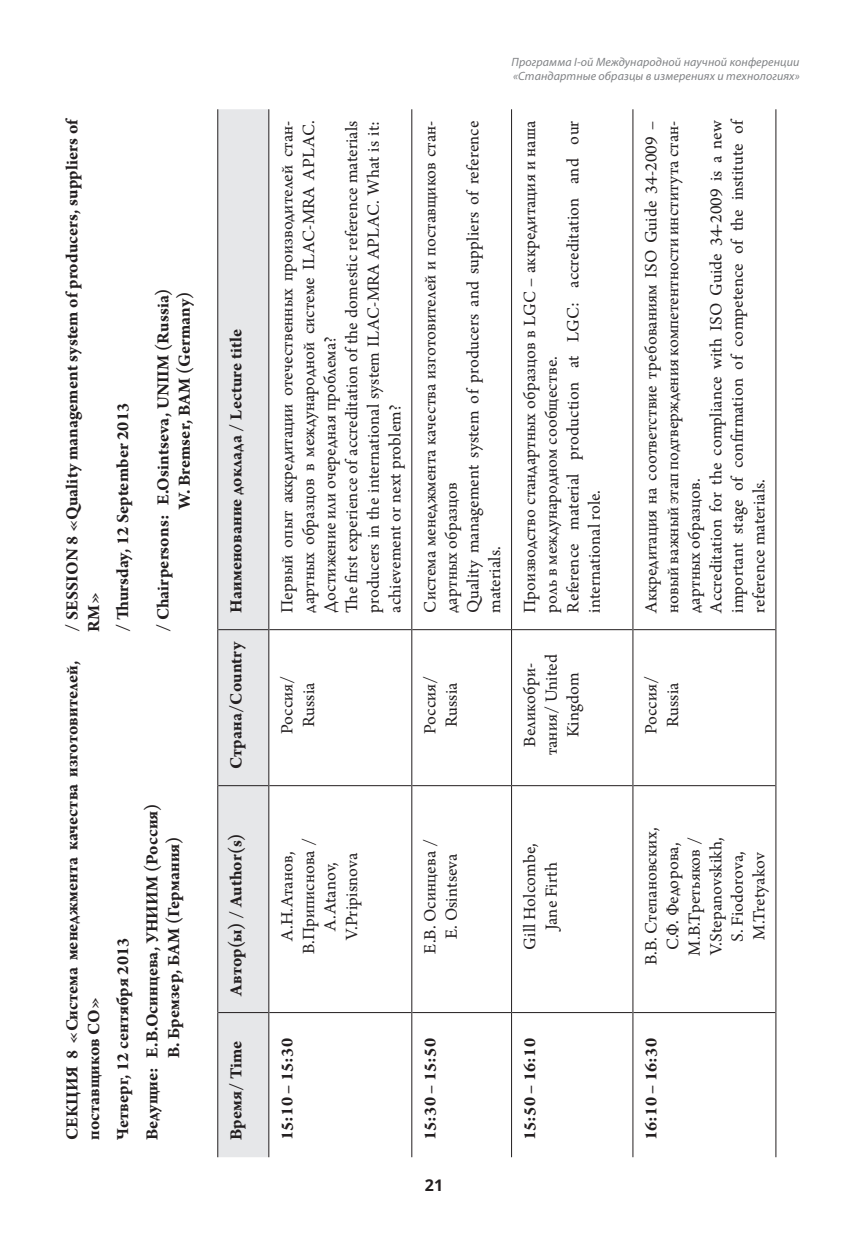
<style>
.page{position:relative;width:868px;height:1248px;background:#fff}
.page>*{position:absolute;margin:0;border:0;box-sizing:border-box;transform-origin:0 0}
.t1{font:18px/21.6px "Arno Pro";letter-spacing:.01em;color:#231f20;text-align:center}
.t2{font:700 18px/21.6px "Arno Pro";letter-spacing:.01em;color:#231f20}
.t3{font:700 16px "Open Sans";color:#231f20}
.t4{font:italic 12px/14.4px "Myriad Pro";letter-spacing:.01em;color:#808285}
</style>
<div class="page">
<div style="left:218px;top:109px;width:50px;height:1048px;background:#e6e7e9"></div>
<hr style="left:218px;top:1011px;width:50px;height:1px;background:#231f20">
<hr style="left:218px;top:785px;width:50px;height:1px;background:#231f20">
<hr style="left:218px;top:629px;width:50px;height:1px;background:#231f20">
<hr style="left:269px;top:1011px;width:142px;height:1px;background:#231f20">
<hr style="left:269px;top:785px;width:142px;height:1px;background:#231f20">
<hr style="left:269px;top:629px;width:142px;height:1px;background:#231f20">
<hr style="left:217px;top:1012px;width:1px;height:145px;background:#231f20">
<hr style="left:217px;top:785px;width:1px;height:227px;background:#231f20">
<hr style="left:217px;top:629px;width:1px;height:156px;background:#231f20">
<hr style="left:217px;top:109px;width:1px;height:520px;background:#231f20">
<hr style="left:268px;top:1012px;width:1px;height:145px;background:#231f20">
<hr style="left:268px;top:785px;width:1px;height:227px;background:#231f20">
<hr style="left:268px;top:629px;width:1px;height:156px;background:#231f20">
<hr style="left:268px;top:109px;width:1px;height:520px;background:#231f20">
<hr style="left:411px;top:1012px;width:1px;height:145px;background:#231f20">
<hr style="left:411px;top:785px;width:1px;height:227px;background:#231f20">
<hr style="left:412px;top:1011px;width:99px;height:1px;background:#231f20">
<hr style="left:411px;top:629px;width:1px;height:156px;background:#231f20">
<hr style="left:412px;top:785px;width:99px;height:1px;background:#231f20">
<hr style="left:411px;top:109px;width:1px;height:520px;background:#231f20">
<hr style="left:412px;top:629px;width:99px;height:1px;background:#231f20">
<hr style="left:511px;top:1012px;width:1px;height:145px;background:#231f20">
<hr style="left:511px;top:785px;width:1px;height:227px;background:#231f20">
<hr style="left:512px;top:1011px;width:120px;height:1px;background:#231f20">
<hr style="left:511px;top:629px;width:1px;height:156px;background:#231f20">
<hr style="left:512px;top:785px;width:120px;height:1px;background:#231f20">
<hr style="left:511px;top:109px;width:1px;height:520px;background:#231f20">
<hr style="left:512px;top:629px;width:120px;height:1px;background:#231f20">
<hr style="left:632px;top:1012px;width:1px;height:145px;background:#231f20">
<hr style="left:632px;top:785px;width:1px;height:227px;background:#231f20">
<hr style="left:633px;top:1011px;width:142px;height:1px;background:#231f20">
<hr style="left:632px;top:629px;width:1px;height:156px;background:#231f20">
<hr style="left:633px;top:785px;width:142px;height:1px;background:#231f20">
<hr style="left:632px;top:109px;width:1px;height:520px;background:#231f20">
<hr style="left:633px;top:629px;width:142px;height:1px;background:#231f20">
<hr style="left:775px;top:1012px;width:1px;height:145px;background:#231f20">
<hr style="left:775px;top:785px;width:1px;height:227px;background:#231f20">
<hr style="left:775px;top:629px;width:1px;height:156px;background:#231f20">
<hr style="left:775px;top:109px;width:1px;height:520px;background:#231f20">
<p class="t2" style="left:62px;top:632px;width:516px;rotate:-90deg">/ SESSION 8 «Quality management system of producers, suppliers of<br>RM»</p>
<p class="t2" style="left:62px;top:1140px;width:481px;rotate:-90deg">СЕКЦИЯ 8 «Система менеджмента качества изготовителей, поставщиков СО»</p>
<p class="t2" style="left:113px;top:632px;width:231px;rotate:-90deg">/ Thursday, 12 September 2013</p>
<p class="t2" style="left:153px;top:632px;width:345px;text-align:right;rotate:-90deg">/ Chairpersons: Е.Оsintseva, UNIIM (Russia)<br>W. Bremser, BAM (Germany)</p>
<p class="t2" style="left:113px;top:1140px;width:204px;rotate:-90deg">Четверг, 12 сентября 2013</p>
<p class="t2" style="left:142px;top:1058px;width:256px;text-indent:-82px;rotate:-90deg">Ведущиe: Е.В.Осинцева, УНИИМ (Россия)<br>В. Бремзер, БАМ (Германия)</p>
<p class="t2" style="left:226px;top:612px;width:285px;rotate:-90deg">Наименование доклада / Lecture title</p>
<p class="t2" style="left:226px;top:768px;width:129px;rotate:-90deg">Страна/Сountry</p>
<p class="t2" style="left:226px;top:995px;width:163px;rotate:-90deg">Автор(ы) / Author(s)</p>
<p class="t2" style="left:226px;top:1140px;width:101px;rotate:-90deg">Время/ Time</p>
<p class="t1" style="left:277px;top:612px;width:493px;text-align:left;rotate:-90deg">Первый опыт аккредитации отечественных производителей стан&shy;дартных образцов в международной системе ILAC-MRA APLAC.<br>Достижение или очередная проблема?<br>The first experience of accreditation of the domestic reference materials producers in the international system ILAC-MRA APLAC. What is it: achievement or next problem?</p>
<p class="t1" style="left:277px;top:734px;width:60px;rotate:-90deg">Россия/<br>Russia</p>
<p class="t4" style="left:511px;top:54px;width:289px">Программа I-ой Международной научной конференции «Стандартные образцы в измерениях и технологиях»</p>
<p class="t1" style="left:420px;top:612px;width:493px;text-align:left;rotate:-90deg">Cистема менеджмента качества изготовителей и поставщиков стан&shy;дартных образцов<br>Quality management system of producers and suppliers of reference materials.</p>
<p class="t1" style="left:520px;top:612px;width:493px;text-align:left;rotate:-90deg">Производство стандартных образцов в LGC – аккредитация и наша роль в международном сообществе.<br>Reference material production at LGC: accreditation and our international role.</p>
<p class="t1" style="left:641px;top:612px;width:495px;text-align:left;rotate:-90deg">Аккредитация на соответствие требованиям ISO Guide 34-2009 – новый важный этап подтверждения компетентности института стан&shy;дартных образцов.<br>Accreditation for the compliance with ISO Guide 34-2009 is a new important stage of confirmation of competence of the institute of reference materials.</p>
<p class="t1" style="left:420px;top:734px;width:60px;rotate:-90deg">Россия/<br>Russia</p>
<p class="t1" style="left:520px;top:755px;width:102px;rotate:-90deg">Великобри&shy;тания/ United<br>Kingdom</p>
<p class="t1" style="left:641px;top:734px;width:60px;rotate:-90deg">Россия/<br>Russia</p>
<p class="t1" style="left:277px;top:954px;width:117px;rotate:-90deg">А.Н.Атанов,<br>В.Приписнова /<br>A.Atanov,<br>V.Pripisnova</p>
<p class="t1" style="left:420px;top:953px;width:116px;rotate:-90deg">Е.В. Осинцева /<br>E. Osintseva</p>
<p class="t1" style="left:520px;top:949px;width:108px;rotate:-90deg">Gill Holcombe,<br>Jane Firth</p>
<p class="t1" style="left:641px;top:964px;width:139px;rotate:-90deg">В.В. Степановских,<br>С.Ф. Федорова,<br>М.В.Третьяков /<br>V.Stepanovskikh,<br>S. Fiodorova,<br>М.Tretyakov</p>
<p class="t2" style="left:277px;top:1140px;width:103px;rotate:-90deg">15:10 – 15:30</p>
<p class="t2" style="left:420px;top:1140px;width:103px;rotate:-90deg">15:30 – 15:50</p>
<p class="t3" style="left:424px;top:1173px;width:20px">21</p>
<p class="t2" style="left:519px;top:1140px;width:103px;rotate:-90deg">15:50 – 16:10</p>
<p class="t2" style="left:641px;top:1140px;width:103px;rotate:-90deg">16:10 – 16:30</p>
</div>
